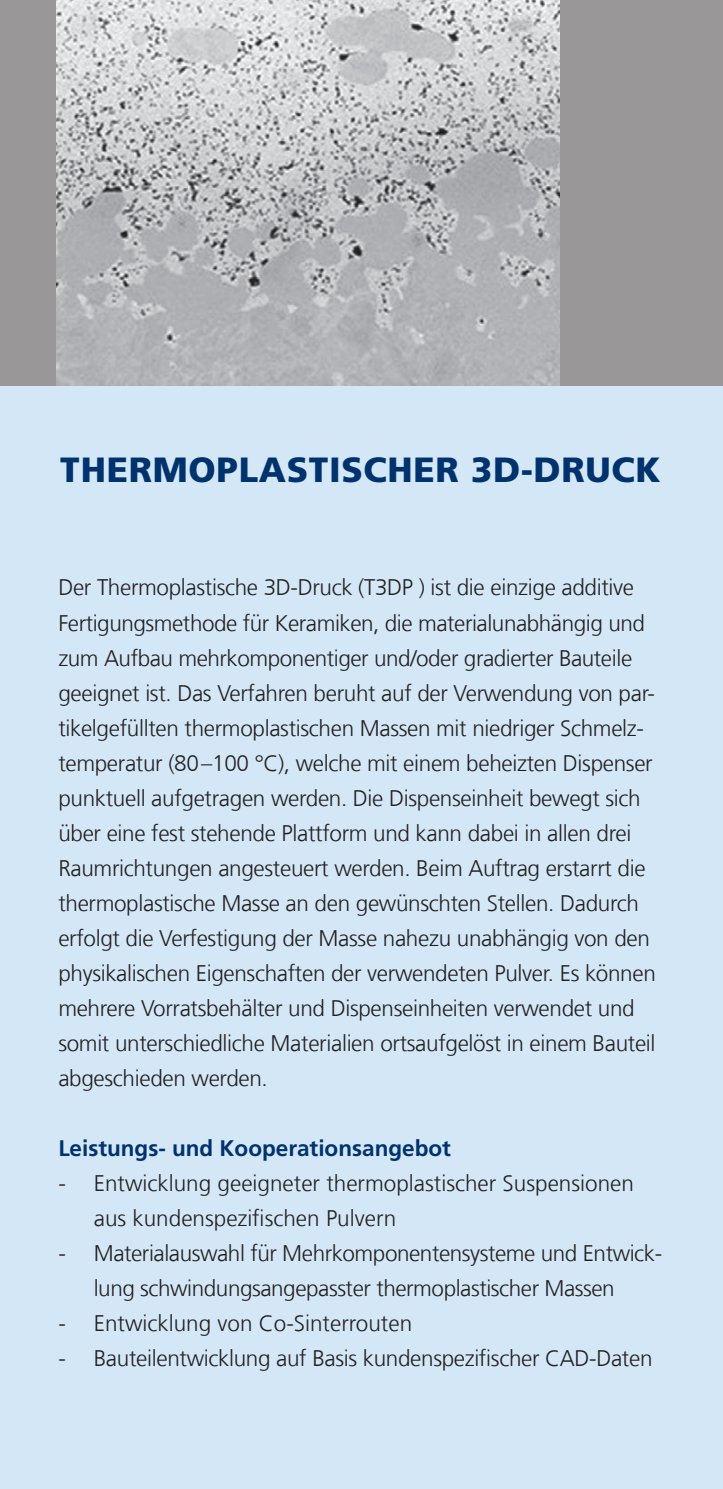
<style>
.page{position:relative;width:723px;height:1489px;background:#fff}
.page>*{position:absolute;margin:0;border:0;box-sizing:border-box;transform-origin:0 0}
.t1{font:900 35px "Frutiger LT Com";letter-spacing:.02em;color:#00326d}
.t2{font:300 22.5px/35px "Frutiger LT Com";letter-spacing:-.015em;color:#231f20}
.t3{font:700 22.5px "Frutiger LT Com";color:#00326d}
</style>
<div class="page">
<div style="left:0;top:379px;width:723px;height:1109px;background:#d4e7f6"></div>
<div style="left:0;top:0;width:723px;height:385px;background:#999797"></div>
<img style="left:57px;top:0;width:503px;height:385px">
<h1 class="t1" style="left:60px;top:448px;width:602px">THERMOPLASTISCHER 3D-DRUCK</h1>
<p class="t2" style="left:58px;top:570px;width:599px">Der Thermoplastische 3D-Druck (T3DP ) ist die einzige additive Fertigungsmethode für Keramiken, die materialunabhängig und zum Aufbau mehrkomponentiger und/oder gradierter Bauteile geeignet ist. Das Verfahren beruht auf der Verwendung von par&shy;tikelgefüllten thermoplastischen Massen mit niedriger Schmelz&shy;temperatur (80 –100 °C), welche mit einem beheizten Dispenser punktuell aufgetragen werden. Die Dispenseinheit bewegt sich über eine fest stehende Plattform und kann dabei in allen drei Raumrichtungen angesteuert werden. Beim Auftrag erstarrt die thermoplastische Masse an den gewünschten Stellen. Dadurch erfolgt die Verfestigung der Masse nahezu unabhängig von den physikalischen Eigenschaften der verwendeten Pulver. Es können mehrere Vorratsbehälter und Dispenseinheiten verwendet und somit unterschiedliche Materialien ortsaufgelöst in einem Bauteil abgeschieden werden.</p>
<p class="t3" style="left:58px;top:1134px;width:394px">Leistungs- und Kooperationsangebot</p>
<p class="t2" style="left:94px;top:1165px;width:542px;text-indent:-35px">- Entwicklung geeigneter thermoplastischer Suspensionen aus kundenspezifischen Pulvern</p>
<p class="t2" style="left:58px;top:1235px;width:605px;text-align:center">- Materialauswahl für Mehrkomponentensysteme und Entwick&shy;lung schwindungsangepasster thermoplastischer Massen</p>
<p class="t2" style="left:58px;top:1305px;width:355px">- Entwicklung von Co-Sinterrouten</p>
<p class="t2" style="left:58px;top:1340px;width:596px">- Bauteilentwicklung auf Basis kundenspezifischer CAD-Daten</p>
</div>
